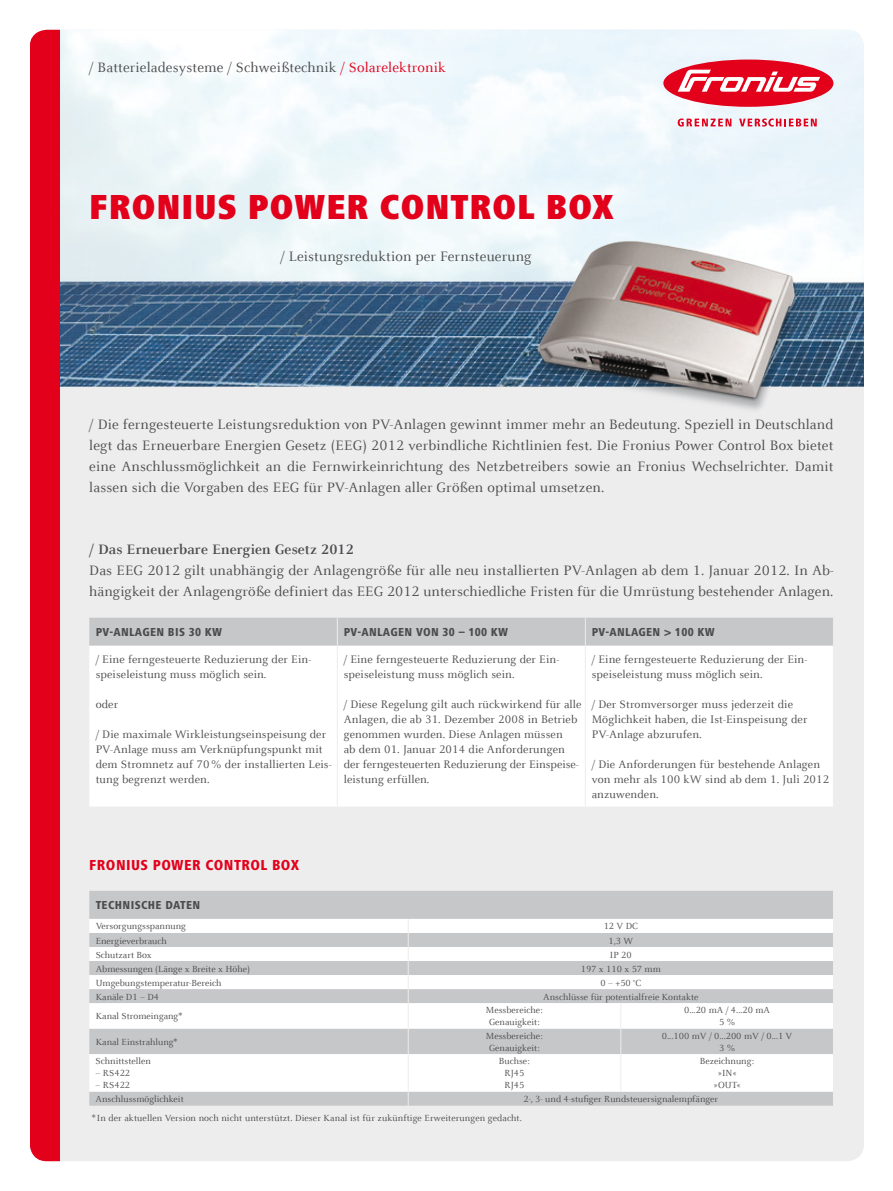
<style>
.page{position:relative;width:893px;height:1191px;background:#fff}
.page>*{position:absolute;margin:0;border:0;box-sizing:border-box;transform-origin:0 0}
.t1{font:900 condensed 36px "Frutiger Next LTW1 G";letter-spacing:.02em;color:#e2001a}
.t2{font:15px/21px "Celeste Offc Pro";letter-spacing:.01em;color:#4c4c4e;text-align:justify}
.t3{font:700 15px "Celeste Offc Pro";letter-spacing:.01em;color:#4c4c4e}
.t4{font:800 condensed 15px "Frutiger Next LTW1 G";letter-spacing:.03em;color:#e2001a}
.t5{font:12px/15px "Celeste Offc Pro";letter-spacing:.01em;color:#4c4c4e}
.t6{font:800 condensed 12px "Frutiger Next LTW1 G";letter-spacing:.03em;color:#4c4c4e}
.t7{font:9.75px/12px "Celeste Offc Pro";color:#4c4c4e;text-align:center}
.s1{color:#e2001a}
</style>
<div class="page">
<div style="left:31px;top:30px;width:833px;height:1131px;background:#ededee;border-radius:17px"></div>
<img style="left:60px;top:30px;width:804px;height:357px">
<img style="left:526px;top:197px;width:289px;height:213px">
<div style="left:30px;top:30px;width:30px;height:1131px;background:#e2001a"></div>
<div style="left:663px;top:60px;width:170px;height:47px;background:#e2001a;border-radius:50%"></div>
<svg style="left:678px;top:70px;width:142px;height:22px"></svg>
<svg style="left:678px;top:118px;width:53px;height:9px"></svg>
<svg style="left:739px;top:118px;width:78px;height:9px"></svg>
<div style="left:89px;top:891px;width:744px;height:214px;background:#c6c7c9"></div>
<svg style="left:89px;top:919px;width:744px;height:172px;background:#e8e9e9"></svg>
<svg style="left:620px;top:1003px;width:1px;height:51px"></svg>
<hr style="left:620px;top:1054px;width:1px;height:37px;background:#ededee">
<hr style="left:408px;top:1054px;width:1px;height:37px;background:#ededee">
<svg style="left:408px;top:1091px;width:1px;height:14px"></svg>
<svg style="left:408px;top:919px;width:1px;height:135px"></svg>
<div style="left:89px;top:646px;width:744px;height:160px;background:#fff"></div>
<hr style="left:585px;top:646px;width:1px;height:160px;background:#ededee">
<svg style="left:89px;top:617px;width:744px;height:29px;background:#c7c8ca"></svg>
<hr style="left:337px;top:646px;width:1px;height:160px;background:#ededee">
<p class="t2" style="left:89px;top:56px;width:358px">/ Batterieladesysteme / Schweißtechnik <span class="s1">/ Solarelektronik</span></p>
<h1 class="t1" style="left:89px;top:186px;width:526px">FRONIUS POWER CONTROL BOX</h1>
<p class="t2" style="left:281px;top:245px;width:252px">/ Leistungsreduktion per Fernsteuerung</p>
<p class="t2" style="left:89px;top:413px;width:746px">/ Die ferngesteuerte Leistungsreduktion von PV-Anlagen gewinnt immer mehr an Bedeutung. Speziell in Deutschland legt das Erneuerbare Energien Gesetz (EEG) 2012 verbindliche Richtlinien fest. Die Fronius Power Control Box bietet eine Anschlussmöglichkeit an die Fernwirkeinrichtung des Netzbetreibers sowie an Fronius Wechselrichter. Damit lassen sich die Vorgaben des EEG für PV-Anlagen aller Größen optimal umsetzen.</p>
<p class="t3" style="left:89px;top:539px;width:266px">/ Das Erneuerbare Energien Gesetz 2012</p>
<p class="t2" style="left:89px;top:559px;width:746px">Das EEG 2012 gilt unabhängig der Anlagengröße für alle neu installierten PV-Anlagen ab dem 1. Januar 2012. In Ab&shy;hängigkeit der Anlagengröße definiert das EEG 2012 unterschiedliche Fristen für die Umrüstung bestehender Anlagen.</p>
<p class="t6" style="left:96px;top:625px;width:128px">PV-ANLAGEN BIS 30 KW</p>
<p class="t6" style="left:344px;top:625px;width:166px">PV-ANLAGEN VON 30 – 100 KW</p>
<p class="t6" style="left:592px;top:625px;width:124px">PV-ANLAGEN &gt; 100 KW</p>
<p class="t5" style="left:96px;top:651px;width:217px">/ Eine ferngesteuerte Reduzierung der Ein&shy;speiseleistung muss möglich sein.</p>
<p class="t5" style="left:96px;top:696px;width:24px">oder</p>
<p class="t5" style="left:96px;top:726px;width:237px">/ Die maximale Wirkleistungseinspeisung der PV-Anlage muss am Verknüpfungspunkt mit dem Stromnetz auf 70% der installierten Leis&shy;tung begrenzt werden.</p>
<p class="t5" style="left:344px;top:651px;width:217px">/ Eine ferngesteuerte Reduzierung der Ein&shy;speiseleistung muss möglich sein.</p>
<p class="t5" style="left:344px;top:696px;width:239px">/ Diese Regelung gilt auch rückwirkend für alle Anlagen, die ab 31. Dezember 2008 in Betrieb genommen wurden. Diese Anlagen müssen<br>ab dem 01. Januar 2014 die Anforderungen der ferngesteuerten Reduzierung der Einspeise&shy;leistung erfüllen.</p>
<p class="t5" style="left:592px;top:651px;width:217px">/ Eine ferngesteuerte Reduzierung der Ein&shy;speiseleistung muss möglich sein.</p>
<p class="t5" style="left:592px;top:696px;width:217px">/ Der Stromversorger muss jederzeit die<br>Möglichkeit haben, die Ist-Einspeisung der<br>PV-Anlage abzurufen.</p>
<p class="t5" style="left:592px;top:756px;width:239px">/ Die Anforderungen für bestehende Anlagen von mehr als 100 kW sind ab dem 1. Juli 2012 anzuwenden.</p>
<p class="t4" style="left:89px;top:856px;width:211px">FRONIUS POWER CONTROL BOX</p>
<p class="t6" style="left:96px;top:898px;width:106px">TECHNISCHE DATEN</p>
<p class="t7" style="left:96px;top:920px;width:92px">Versorgungsspannung</p>
<p class="t7" style="left:604px;top:920px;width:36px">12 V DC</p>
<p class="t7" style="left:96px;top:934px;width:73px">Energieverbrauch</p>
<p class="t7" style="left:608px;top:934px;width:26px">1,3 W</p>
<p class="t7" style="left:96px;top:948px;width:57px">Schutzart Box</p>
<p class="t7" style="left:610px;top:948px;width:23px">IP 20</p>
<p class="t7" style="left:96px;top:962px;width:156px">Abmessungen (Länge x Breite x Höhe)</p>
<p class="t7" style="left:581px;top:962px;width:82px">197 x 110 x 57 mm</p>
<p class="t7" style="left:96px;top:976px;width:127px">Umgebungstemperatur-Bereich</p>
<p class="t7" style="left:600px;top:976px;width:42px">0 – +50 °C</p>
<p class="t7" style="left:96px;top:990px;width:65px">Kanäle D1 – D4</p>
<p class="t7" style="left:543px;top:990px;width:157px">Anschlüsse für potentialfreie Kontakte</p>
<p class="t7" style="left:96px;top:1010px;width:88px">Kanal Stromeingang*</p>
<p class="t7" style="left:486px;top:1004px;width:59px">Messbereiche:<br>Genauigkeit:</p>
<p class="t7" style="left:684px;top:1004px;width:87px">0...20 mA / 4...20 mA<br>5 %</p>
<p class="t7" style="left:96px;top:1035px;width:83px">Kanal Einstrahlung*</p>
<p class="t7" style="left:486px;top:1029px;width:59px">Messbereiche:<br>Genauigkeit:</p>
<p class="t7" style="left:662px;top:1029px;width:132px">0...100 mV / 0...200 mV / 0...1 V<br>3 %</p>
<p class="t7" style="left:96px;top:1055px;width:57px">Schnittstellen</p>
<p class="t7" style="left:96px;top:1067px;width:36px">– RS422</p>
<p class="t7" style="left:96px;top:1079px;width:36px">– RS422</p>
<p class="t7" style="left:499px;top:1055px;width:33px">Buchse:<br>RJ45<br>RJ45</p>
<p class="t7" style="left:700px;top:1055px;width:56px">Bezeichnung: »IN«<br>»OUT«</p>
<p class="t7" style="left:96px;top:1093px;width:90px">Anschlussmöglichkeit</p>
<p class="t7" style="left:523px;top:1093px;width:196px">2-, 3- und 4-stufiger Rundsteuersignalempfänger</p>
<p class="t7" style="left:92px;top:1111px;width:432px">* In der aktuellen Version noch nicht unterstützt. Dieser Kanal ist für zukünftige Erweiterungen gedacht.</p>
</div>
